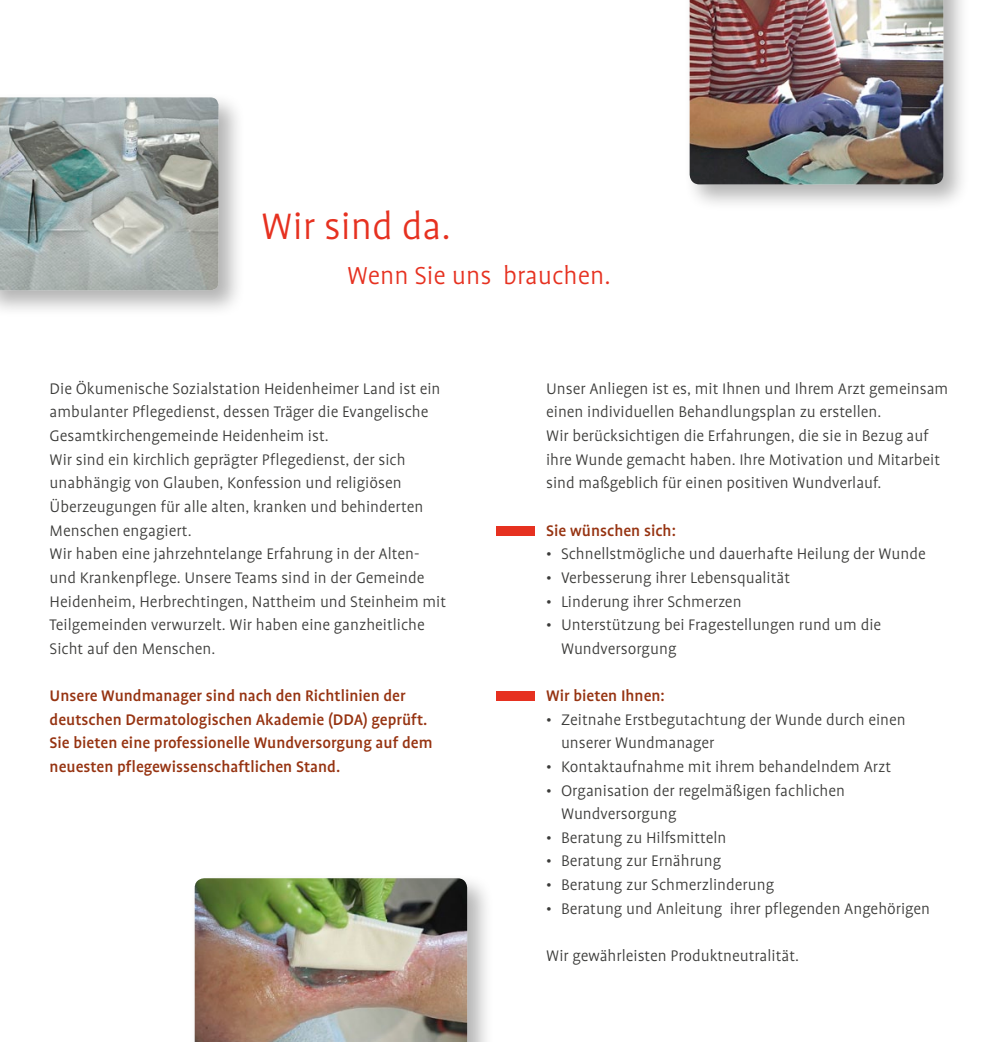
<style>
.page{position:relative;width:993px;height:1042px;background:#fff}
.page>*{position:absolute;margin:0;border:0;box-sizing:border-box;transform-origin:0 0}
.t1{font:300 42px "Profile";color:#e63120}
.t2{font:300 28px "Profile";color:#e63120}
.t3{font:300 17.5px/23.6px "Profile";color:#3b3b39}
.t4{font:500 17.5px/23.6px "Profile";color:#963311}
</style>
<div class="page">
<div style="left:0;top:91px;width:245px;height:226px;background:#000;opacity:.3"></div>
<img style="left:0;top:97px;width:218px;height:193px">
<div style="left:188px;top:872px;width:306px;height:170px;background:#000;opacity:.3"></div>
<img style="left:195px;top:878px;width:272px;height:164px">
<div style="left:683px;top:0;width:287px;height:212px;background:#000;opacity:.3"></div>
<img style="left:689px;top:0;width:254px;height:184px">
<div style="left:496px;top:526px;width:39px;height:10px;background:#e63120"></div>
<div style="left:496px;top:691px;width:39px;height:10px;background:#e63120"></div>
<h1 class="t1" style="left:261px;top:205px;width:191px">Wir sind da.</h1>
<h2 class="t2" style="left:347px;top:262px;width:265px">Wenn Sie uns brauchen.</h2>
<p class="t3" style="left:50px;top:377px;width:398px">Die Ökumenische Sozialstation Heidenheimer Land ist ein ambulanter Pflegedienst, dessen Träger die Evangelische Gesamtkirchengemeinde Heidenheim ist.<br>Wir sind ein kirchlich geprägter Pflegedienst, der sich unabhängig von Glauben, Konfession und religiösen Überzeugungen für alle alten, kranken und behinderten Menschen engagiert.<br>Wir haben eine jahrzehntelange Erfahrung in der Alten&shy;und Krankenpflege. Unsere Teams sind in der Gemeinde Heidenheim, Herbrechtingen, Nattheim und Steinheim mit Teilgemeinden verwurzelt. Wir haben eine ganzheitliche Sicht auf den Menschen.</p>
<p class="t4" style="left:50px;top:684px;width:384px">Unsere Wundmanager sind nach den Richtlinien der deutschen Dermatologischen Akademie (DDA) geprüft.<br>Sie bieten eine professionelle Wundversorgung auf dem neuesten pflegewissenschaftlichen Stand.</p>
<p class="t3" style="left:546px;top:377px;width:403px">Unser Anliegen ist es, mit Ihnen und Ihrem Arzt gemeinsam einen individuellen Behandlungsplan zu erstellen.<br>Wir berücksichtigen die Erfahrungen, die sie in Bezug auf ihre Wunde gemacht haben. Ihre Motivation und Mitarbeit sind maßgeblich für einen positiven Wundverlauf.</p>
<p class="t4" style="left:546px;top:518px;width:131px">Sie wünschen sich:</p>
<p class="t3" style="left:546px;top:542px;width:381px">• Schnellstmögliche und dauerhafte Heilung der Wunde</p>
<p class="t3" style="left:546px;top:566px;width:245px">• Verbesserung ihrer Lebensqualität</p>
<p class="t3" style="left:546px;top:589px;width:197px">• Linderung ihrer Schmerzen</p>
<p class="t3" style="left:561px;top:613px;width:321px;text-indent:-15px">• Unterstützung bei Fragestellungen rund um die<br>Wundversorgung</p>
<p class="t4" style="left:546px;top:684px;width:120px">Wir bieten Ihnen:</p>
<p class="t3" style="left:561px;top:707px;width:346px;text-indent:-15px">• Zeitnahe Erstbegutachtung der Wunde durch einen unserer Wundmanager</p>
<p class="t3" style="left:546px;top:755px;width:346px">• Kontaktaufnahme mit ihrem behandelndem Arzt</p>
<p class="t3" style="left:561px;top:778px;width:285px;text-indent:-15px">• Organisation der regelmäßigen fachlichen<br>Wundversorgung</p>
<p class="t3" style="left:546px;top:826px;width:182px">• Beratung zu Hilfsmitteln</p>
<p class="t3" style="left:546px;top:849px;width:177px">• Beratung zur Ernährung</p>
<p class="t3" style="left:546px;top:873px;width:229px">• Beratung zur Schmerzlinderung</p>
<p class="t3" style="left:546px;top:896px;width:385px">• Beratung und Anleitung ihrer pflegenden Angehörigen</p>
<p class="t3" style="left:546px;top:944px;width:254px">Wir gewährleisten Produktneutralität.</p>
</div>
